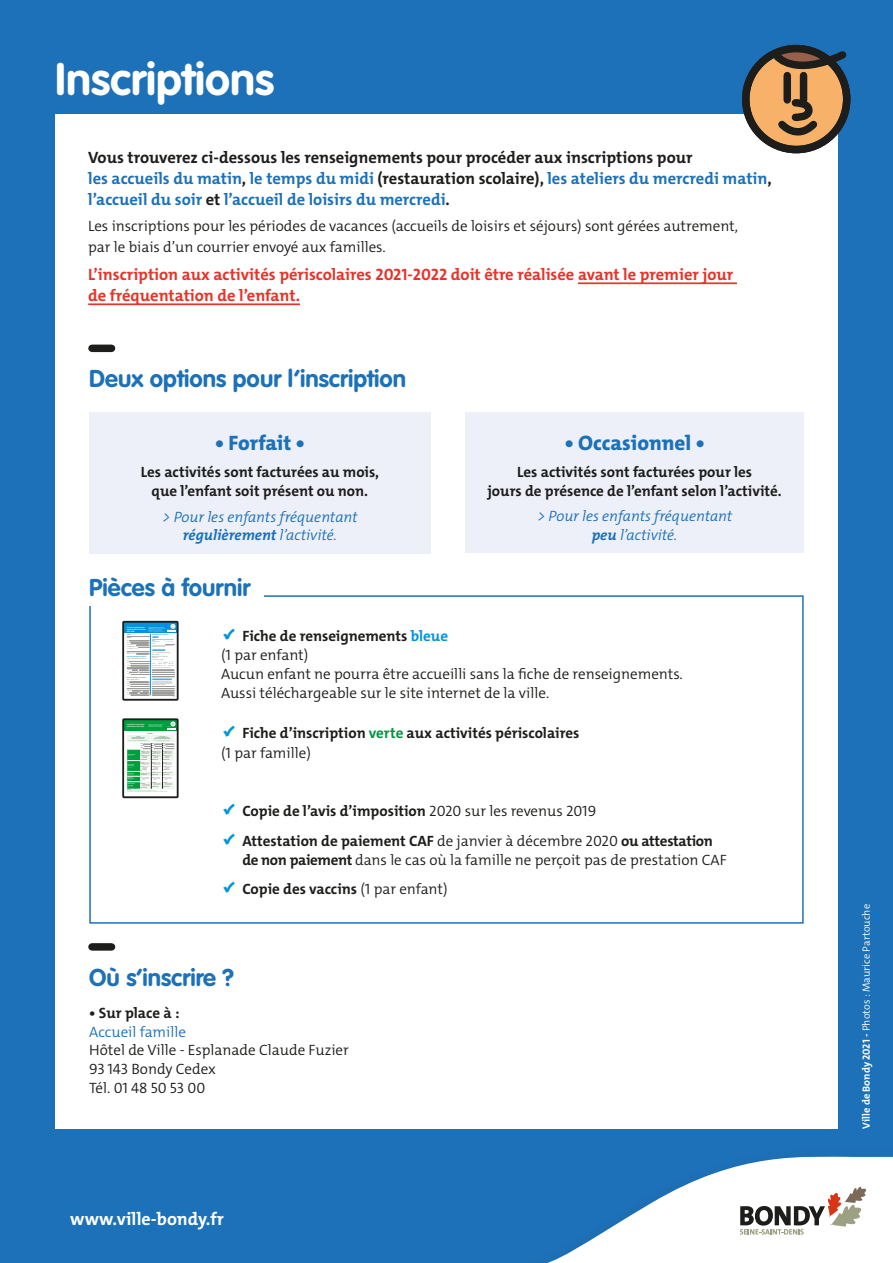
<style>
.page{position:relative;width:893px;height:1263px;background:#1d71b8}
.page>*{position:absolute;margin:0;border:0;box-sizing:border-box;transform-origin:0 0}
.t1{font:700 45px "VAG Rounded LT Pro";color:#fff}
.t2{font:700 24px "VAG Rounded LT Pro";color:#1d71b8}
.t3{font:800 21px "The Mix C4 s";color:#1d71b8}
.t4{font:700 18px "The Mix C4 s";letter-spacing:.005em;color:#fff}
.t5{font:700 16.5px/21px "The Mix C4 s";color:#1d71b8}
.t6{font:700 16.5px/21px "The Mix C4 s";color:#e7332a}
.t7{font:300 15px/19px "The Mix C4 s";color:#1d1d1b}
.t8{font:700 15px/18.8px "The Mix C4 s";color:#1d1d1b;text-align:center}
.t9{font:italic 300 15px/18.8px "The Mix C4 s";color:#1d71b8;text-align:center}
.t10{font:300 15px "The Mix C4 s";color:#1d71b8}
.t11{font:300 10.5px "The Mix C4 s";color:#fff}
.t12{font:700 1.65px/2.1px "VAG Rounded Black S Si";color:#fff}
.t13{font:700 1.65px/2.1px "VAG Rounded LT Pro";color:#fff}
.s1{color:#1d1d1b}
.s2{font-weight:700}
.s3{font-weight:900;color:#0095db}
.s4{font-weight:700;color:#0095db}
.s5{color:#009641}
.s6{font-weight:300}
</style>
<div class="page">
<div style="left:55px;top:114px;width:783px;height:1014px;background:#fff"></div>
<div style="left:92px;top:345px;width:20px;height:7px;background:#1d1d1b"></div>
<div style="left:92px;top:943px;width:20px;height:8px;background:#1d1d1b"></div>
<hr style="left:578px;top:282px;width:159px;height:2px;background:#e7332a">
<hr style="left:88px;top:303px;width:212px;height:2px;background:#e7332a">
<svg style="left:125px;top:624px;width:51px;height:9px"></svg>
<svg style="left:127px;top:661px;width:48px;height:35px"></svg>
<hr style="left:150px;top:634px;width:1px;height:61px;background:#0095db">
<svg style="left:127px;top:624px;width:48px;height:31px"></svg>
<div style="left:122px;top:621px;width:57px;height:80px;border:2px solid #1d1d1b"></div>
<div style="left:124px;top:720px;width:53px;height:10px;background:#009e3d"></div>
<svg style="left:167px;top:721px;width:8px;height:8px"></svg>
<svg style="left:127px;top:743px;width:47px;height:46px"></svg>
<div style="left:127px;top:735px;width:22px;height:7px;background:#edf6ed"></div>
<div style="left:151px;top:735px;width:23px;height:7px;background:#edf6ed"></div>
<div style="left:122px;top:718px;width:57px;height:80px;border:2px solid #1d1d1b"></div>
<div style="left:89px;top:412px;width:342px;height:141px;background:#edf0f9"></div>
<div style="left:89px;top:595px;width:715px;height:329px;border:2px solid #1d71b8"></div>
<div style="left:89px;top:577px;width:175px;height:29px;background:#fff"></div>
<div style="left:466px;top:412px;width:338px;height:140px;background:#edf0f9"></div>
<svg style="left:746px;top:49px;width:101px;height:101px;background:#da9c5d"></svg>
<div style="left:783px;top:76px;width:8px;height:24px;background:#1d1d1b"></div>
<div style="left:800px;top:76px;width:7px;height:24px;background:#1d1d1b"></div>
<svg style="left:774px;top:95px;width:50px;height:46px;background:#b3824f"></svg>
<svg style="left:770px;top:45px;width:77px;height:32px"></svg>
<div style="left:742px;top:45px;width:108px;height:108px;border:8px solid #1d1d1b;border-radius:50%"></div>
<svg style="left:547px;top:1156px;width:346px;height:107px"></svg>
<h1 class="t1" style="left:55px;top:50px;width:221px">Inscriptions</h1>
<p class="t5" style="left:88px;top:147px;width:685px"><span class="s1">Vous trouverez ci-dessous les renseignements pour procéder aux inscriptions pour<br></span>les accueils du matin<span class="s1">,</span> le temps du midi <span class="s1">(restauration scolaire),</span> les ateliers du mercredi matin<span class="s1">, </span>l’accueil du soir <span class="s1">et</span> l’accueil de loisirs du mercredi<span class="s1">.</span></p>
<p class="t7" style="left:88px;top:216px;width:651px;line-height:21px">Les inscriptions pour les périodes de vacances (accueils de loisirs et séjours) sont gérées autrement, par le biais d’un courrier envoyé aux familles.</p>
<p class="t6" style="left:88px;top:264px;width:647px">L’inscription aux activités périscolaires 2021-2022 doit être réalisée avant le premier jour de fréquentation de l’enfant.</p>
<h2 class="t2" style="left:89px;top:364px;width:318px">Deux options pour l’inscription</h2>
<h3 class="t3" style="left:215px;top:429px;width:91px">• Forfait •</h3>
<p class="t8" style="left:141px;top:463px;width:240px">Les activités sont facturées au mois, que l’enfant soit présent ou non.</p>
<p class="t9" style="left:162px;top:507px;width:197px">&gt; Pour les enfants fréquentant <span class="s2">régulièrement</span> l’activité.</p>
<h2 class="t2" style="left:89px;top:572px;width:163px">Pièces à fournir</h2>
<h3 class="t3" style="left:565px;top:429px;width:141px">• Occasionnel •</h3>
<p class="t8" style="left:487px;top:463px;width:296px">Les activités sont facturées pour les<br>jours de présence de l’enfant selon l’activité.</p>
<p class="t9" style="left:537px;top:506px;width:197px">&gt; Pour les enfants fréquentant <span class="s2">peu</span> l’activité.</p>
<p class="t12" style="left:127px;top:626px;width:20px">Fiche de renseignements administratifs et sanitaires<br>2017-2018</p>
<p class="t13" style="left:127px;top:723px;width:19px">Inscriptions aux activités périscolaires 2021-2022</p>
<p class="t7" style="left:221px;top:626px;width:463px"><span class="s3">✓</span> <span class="s2">Fiche de renseignements</span> <span class="s4">bleue<br></span>(1 par enfant)<br>Aucun enfant ne pourra être accueilli sans la fiche de renseignements.<br>Aussi téléchargeable sur le site internet de la ville.</p>
<p class="t8" style="left:221px;top:724px;width:360px;line-height:19.5px;text-align:left"><span class="s3">✓</span> Fiche d’inscription <span class="s5">verte</span> aux activités périscolaires <span class="s6">(1 par famille)</span></p>
<p class="t8" style="left:221px;top:802px;width:377px"><span class="s3">✓</span> Copie de l’avis d’imposition <span class="s6">2020 sur les revenus 2019</span></p>
<p class="t7" style="left:242px;top:831px;width:486px;line-height:19.5px;text-indent:-21px"><span class="s3">✓</span> <span class="s2">Attestation de paiement CAF</span> de janvier à décembre 2020 <span class="s2">ou attestation de non paiement</span> dans le cas où la famille ne perçoit pas de prestation CAF</p>
<p class="t8" style="left:221px;top:880px;width:228px"><span class="s3">✓</span> Copie des vaccins <span class="s6">(1 par enfant)</span></p>
<h2 class="t2" style="left:89px;top:963px;width:146px">Où s’inscrire ?</h2>
<p class="t8" style="left:89px;top:1003px;width:92px">• Sur place à :</p>
<p class="t10" style="left:89px;top:1022px;width:98px">Accueil famille</p>
<p class="t7" style="left:89px;top:1041px;width:261px">Hôtel de Ville - Esplanade Claude Fuzier<br>93 143 Bondy Cedex<br>Tél. 01 48 50 53 00</p>
<p class="t4" style="left:70px;top:1207px;width:155px">www.ville-bondy.fr</p>
<p class="t11" style="left:860px;top:1129px;width:226px;rotate:-90deg"><span class="s2">Ville de Bondy 2021 -</span> Photos : Maurice Partouche</p>
</div>
